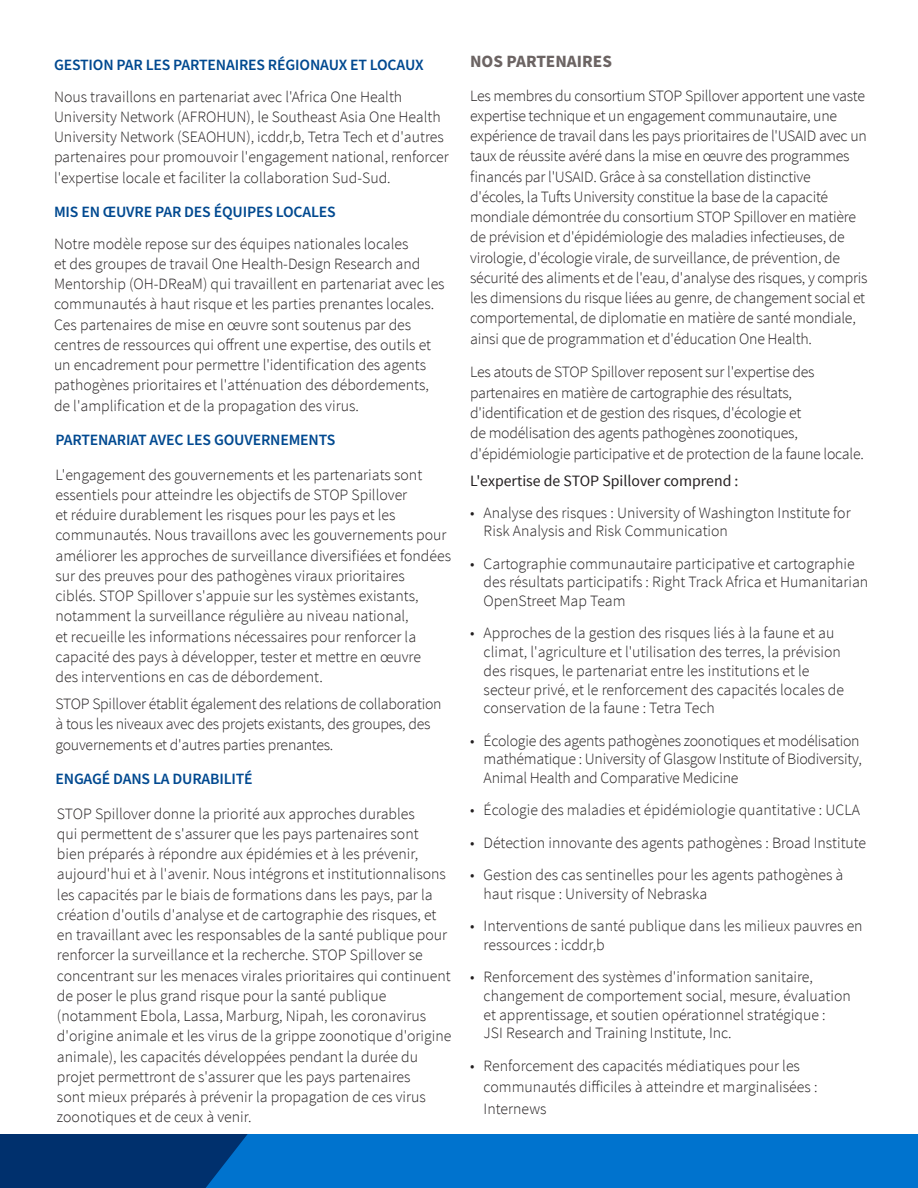
<style>
.page{position:relative;width:918px;height:1188px;background:#fff}
.page>*{position:absolute;margin:0;border:0;box-sizing:border-box;transform-origin:0 0}
.t1{font:700 17.25px "Source Sans Pro";color:#6c6463}
.t2{font:300 15.75px/20.2px "Source Sans Pro";color:#231f20}
.t3{font:600 15.75px "Source Sans Pro";letter-spacing:-.01em;color:#014990}
.t4{font:15.75px "Source Sans Pro";color:#231f20}
</style>
<div class="page">
<div style="left:145px;top:1134px;width:773px;height:54px;background:#0073ce"></div>
<svg style="left:0;top:1134px;width:248px;height:54px;background:#003575"></svg>
<h3 class="t3" style="left:54px;top:54px;width:371px">GESTION PAR LES PARTENAIRES RÉGIONAUX ET LOCAUX</h3>
<p class="t2" style="left:54px;top:86px;width:396px">Nous travaillons en partenariat avec l'Africa One Health University Network (AFROHUN), le Southeast Asia One Health University Network (SEAOHUN), icddr,b, Tetra Tech et d'autres partenaires pour promouvoir l'engagement national, renforcer l'expertise locale et faciliter la collaboration Sud-Sud.</p>
<h3 class="t3" style="left:54px;top:201px;width:283px">MIS EN ŒUVRE PAR DES ÉQUIPES LOCALES</h3>
<p class="t2" style="left:54px;top:233px;width:392px">Notre modèle repose sur des équipes nationales locales<br>et des groupes de travail One Health-Design Research and Mentorship (OH-DReaM) qui travaillent en partenariat avec les communautés à haut risque et les parties prenantes locales.<br>Ces partenaires de mise en œuvre sont soutenus par des centres de ressources qui offrent une expertise, des outils et un encadrement pour permettre l'identification des agents pathogènes prioritaires et l'atténuation des débordements, de l'amplification et de la propagation des virus.</p>
<h3 class="t3" style="left:55px;top:429px;width:281px">PARTENARIAT AVEC LES GOUVERNEMENTS</h3>
<p class="t2" style="left:55px;top:464px;width:397px">L'engagement des gouvernements et les partenariats sont essentiels pour atteindre les objectifs de STOP Spillover<br>et réduire durablement les risques pour les pays et les communautés. Nous travaillons avec les gouvernements pour améliorer les approches de surveillance diversifiées et fondées sur des preuves pour des pathogènes viraux prioritaires<br>ciblés. STOP Spillover s'appuie sur les systèmes existants, notamment la surveillance régulière au niveau national,<br>et recueille les informations nécessaires pour renforcer la capacité des pays à développer, tester et mettre en œuvre<br>des interventions en cas de débordement.</p>
<p class="t2" style="left:55px;top:694px;width:388px">STOP Spillover établit également des relations de collaboration à tous les niveaux avec des projets existants, des groupes, des gouvernements et d'autres parties prenantes.</p>
<h3 class="t3" style="left:55px;top:768px;width:199px">ENGAGÉ DANS LA DURABILITÉ</h3>
<p class="t2" style="left:57px;top:803px;width:396px">STOP Spillover donne la priorité aux approches durables<br>qui permettent de s'assurer que les pays partenaires sont<br>bien préparés à répondre aux épidémies et à les prévenir, aujourd'hui et à l'avenir. Nous intégrons et institutionnalisons les capacités par le biais de formations dans les pays, par la création d'outils d'analyse et de cartographie des risques, et en travaillant avec les responsables de la santé publique pour renforcer la surveillance et la recherche. STOP Spillover se concentrant sur les menaces virales prioritaires qui continuent de poser le plus grand risque pour la santé publique (notamment Ebola, Lassa, Marburg, Nipah, les coronavirus d'origine animale et les virus de la grippe zoonotique d'origine animale), les capacités développées pendant la durée du projet permettront de s'assurer que les pays partenaires<br>sont mieux préparés à prévenir la propagation de ces virus zoonotiques et de ceux à venir.</p>
<h2 class="t1" style="left:470px;top:49px;width:143px">NOS PARTENAIRES</h2>
<p class="t2" style="left:470px;top:85px;width:399px">Les membres du consortium STOP Spillover apportent une vaste expertise technique et un engagement communautaire, une expérience de travail dans les pays prioritaires de l'USAID avec un taux de réussite avéré dans la mise en œuvre des programmes financés par l'USAID. Grâce à sa constellation distinctive d'écoles, la Tufts University constitue la base de la capacité mondiale démontrée du consortium STOP Spillover en matière de prévision et d'épidémiologie des maladies infectieuses, de virologie, d'écologie virale, de surveillance, de prévention, de sécurité des aliments et de l'eau, d'analyse des risques, y compris les dimensions du risque liées au genre, de changement social et comportemental, de diplomatie en matière de santé mondiale, ainsi que de programmation et d'éducation One Health.</p>
<p class="t2" style="left:470px;top:362px;width:395px">Les atouts de STOP Spillover reposent sur l'expertise des partenaires en matière de cartographie des résultats, d'identification et de gestion des risques, d'écologie et<br>de modélisation des agents pathogènes zoonotiques, d'épidémiologie participative et de protection de la faune locale.</p>
<h3 class="t4" style="left:470px;top:471px;width:270px">L'expertise de STOP Spillover comprend :</h3>
<p class="t2" style="left:484px;top:503px;width:369px;line-height:18.8px;text-indent:-13px">• Analyse des risques : University of Washington Institute for<br>Risk Analysis and Risk Communication</p>
<p class="t2" style="left:484px;top:554px;width:386px;line-height:18.8px;text-indent:-13px">• Cartographie communautaire participative et cartographie des résultats participatifs : Right Track Africa et Humanitarian<br>OpenStreet Map Team</p>
<p class="t2" style="left:484px;top:624px;width:362px;line-height:18.8px;text-indent:-13px">• Approches de la gestion des risques liés à la faune et au climat, l'agriculture et l'utilisation des terres, la prévision des risques, le partenariat entre les institutions et le secteur privé, et le renforcement des capacités locales de conservation de la faune : Tetra Tech</p>
<p class="t2" style="left:484px;top:731px;width:380px;line-height:18.8px;text-indent:-13px">• Écologie des agents pathogènes zoonotiques et modélisation mathématique : University of Glasgow Institute of Biodiversity,<br>Animal Health and Comparative Medicine</p>
<p class="t2" style="left:470px;top:800px;width:391px">• Écologie des maladies et épidémiologie quantitative : UCLA</p>
<p class="t2" style="left:470px;top:832px;width:398px">• Détection innovante des agents pathogènes : Broad Institute</p>
<p class="t2" style="left:484px;top:865px;width:361px;line-height:18.8px;text-indent:-13px">• Gestion des cas sentinelles pour les agents pathogènes à haut risque : University of Nebraska</p>
<p class="t2" style="left:484px;top:916px;width:381px;line-height:18.8px;text-indent:-13px">• Interventions de santé publique dans les milieux pauvres en ressources : icddr,b</p>
<p class="t2" style="left:484px;top:968px;width:369px;line-height:18.8px;text-indent:-13px">• Renforcement des systèmes d'information sanitaire, changement de comportement social, mesure, évaluation et apprentissage, et soutien opérationnel stratégique :<br>JSI Research and Training Institute, Inc.</p>
<p class="t2" style="left:484px;top:1054px;width:335px;line-height:21.9px;text-indent:-13px">• Renforcement des capacités médiatiques pour les communautés difficiles à atteindre et marginalisées :<br>Internews</p>
</div>
